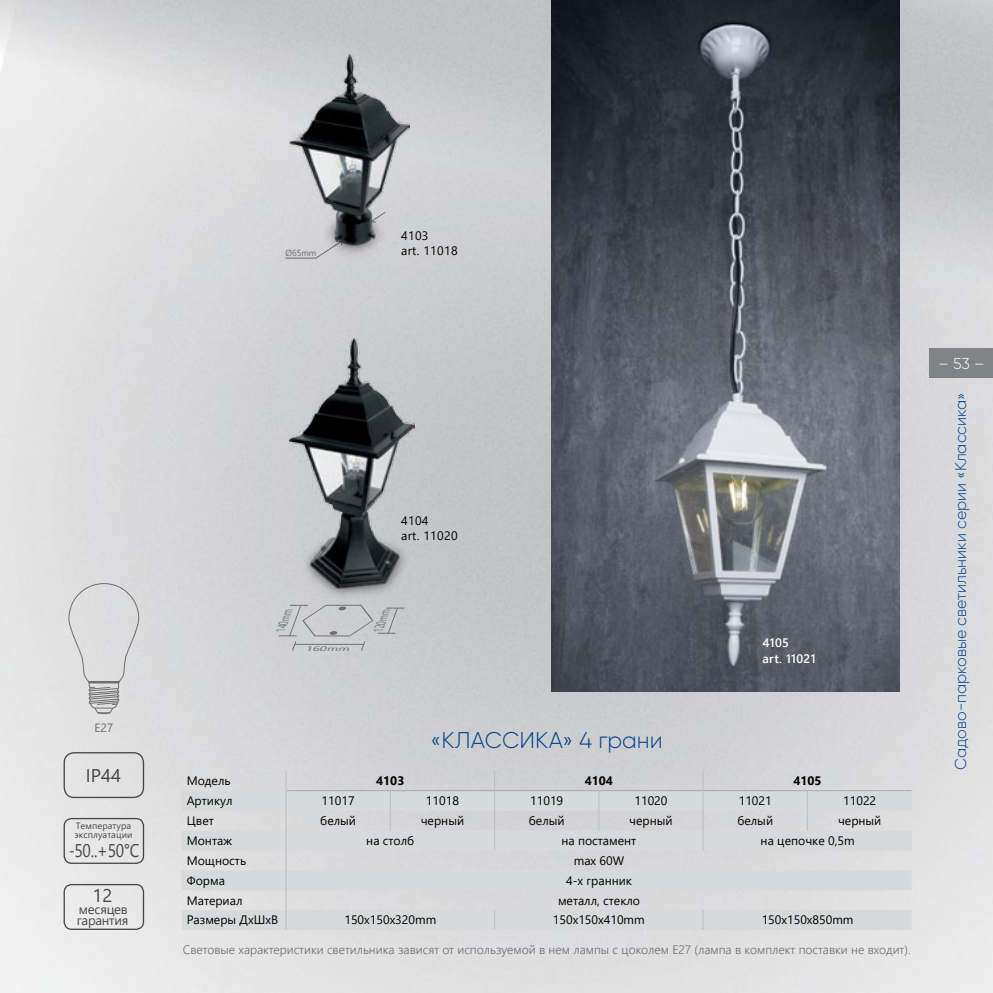
<style>
.page{position:relative;width:993px;height:993px;background:#fff}
.page>*{position:absolute;margin:0;border:0;box-sizing:border-box;transform-origin:0 0}
.t1{font:300 22.75px "Gilroy";color:#034694}
.t2{font:18.38px "Segoe UI";color:#000;scale:.84 1}
.t3{font:18.38px "Segoe UI";color:#000}
.t4{font:300 15.75px "Gilroy";color:#034694}
.t5{font:300 15.75px "Gilroy";color:#fff}
.t6{font:13.12px/11.9px "Segoe UI";letter-spacing:-.02em;color:#000}
.t7{font:12.25px "Segoe UI";color:#000}
.t8{font:300 12.25px "Segoe UI";color:#6d6e71}
.t9{font:12.25px/15.8px "Segoe UI";letter-spacing:.025em;color:#000}
.t10{font:600 12.25px/15.8px "Segoe UI";letter-spacing:.025em;color:#fff}
.t11{font:700 12.25px "Segoe UI";color:#000}
.t12{font:italic 12.25px "Segoe UI";color:#6d6e71;scale:.57 1}
.t13{font:12.08px "Segoe UI";color:#6d6e71}
.t14{font:9.1px/9.1px "Segoe UI";letter-spacing:.01em;color:#000}
.t15{font:8.75px "Segoe UI";color:#6d6e71}
.t16{font:italic 6.65px "Segoe UI";color:#6d6e71;scale:1.98 1}
</style>
<div class="page">
<img style="left:1px;top:0;width:991px;height:992px">
<div style="left:929px;top:347px;width:63px;height:30px;background:#818386"></div>
<svg style="left:284px;top:211px;width:6px;height:48px"></svg>
<div style="left:182px;top:790px;width:729px;height:139px;background:#d7d9da"></div>
<hr style="left:286px;top:790px;width:104px;height:1px;background:#a7a9ac">
<hr style="left:390px;top:790px;width:104px;height:1px;background:#a7a9ac">
<hr style="left:495px;top:790px;width:103px;height:1px;background:#a7a9ac">
<hr style="left:598px;top:790px;width:104px;height:1px;background:#a7a9ac">
<hr style="left:703px;top:790px;width:104px;height:1px;background:#a7a9ac">
<hr style="left:807px;top:790px;width:104px;height:1px;background:#a7a9ac">
<svg style="left:390px;top:790px;width:1px;height:40px"></svg>
<svg style="left:598px;top:791px;width:1px;height:39px"></svg>
<svg style="left:806px;top:791px;width:1px;height:39px"></svg>
<svg style="left:494px;top:770px;width:1px;height:80px"></svg>
<svg style="left:702px;top:770px;width:1px;height:80px"></svg>
<svg style="left:285px;top:770px;width:1px;height:159px"></svg>
<svg style="left:494px;top:909px;width:1px;height:20px"></svg>
<svg style="left:702px;top:909px;width:1px;height:20px"></svg>
<div style="left:64px;top:883px;width:80px;height:46px;border:1px solid #000;border-radius:7px"></div>
<div style="left:64px;top:817px;width:80px;height:46px;border:1px solid #000;border-radius:7px"></div>
<div style="left:64px;top:751px;width:80px;height:46px;border:1px solid #000;border-radius:10px"></div>
<svg style="left:69px;top:583px;width:70px;height:131px"></svg>
<img style="left:289px;top:338px;width:125px;height:264px">
<img style="left:290px;top:54px;width:119px;height:206px">
<img style="left:551px;top:0;width:347px;height:691px">
<svg style="left:279px;top:604px;width:125px;height:46px"></svg>
<hr style="left:294px;top:643px;width:69px;height:1px;background:#6d6e71">
<p class="t13" style="left:94px;top:716px;width:21px">E27</p>
<h2 class="t3" style="left:86px;top:757px;width:36px">IP44</h2>
<p class="t14" style="left:74px;top:820px;width:59px">Температура эксплуатации</p>
<h2 class="t2" style="left:68px;top:833px;width:86px">-50..+50°C</h2>
<h2 class="t3" style="left:93px;top:877px;width:21px">12</h2>
<p class="t6" style="left:77px;top:901px;width:53px">месяцев гарантия</p>
<p class="t15" style="left:285px;top:244px;width:32px">Ø65mm</p>
<p class="t9" style="left:401px;top:226px;width:58px">4103<br>art. 11018</p>
<p class="t9" style="left:401px;top:511px;width:58px">4104<br>art. 11020</p>
<p class="t12" style="left:270px;top:626px;width:43px;rotate:-70deg">140mm</p>
<p class="t12" style="left:367px;top:626px;width:43px;rotate:-70deg">120mm</p>
<p class="t16" style="left:305px;top:642px;width:26px">160mm</p>
<h1 class="t1" style="left:430px;top:726px;width:41px">«Классика</h1>
<h1 class="t1" style="left:562px;top:726px;width:102px">» 4 грани</h1>
<p class="t10" style="left:762px;top:633px;width:55px">4105<br>art. 11021</p>
<p class="t7" style="left:187px;top:769px;width:45px">Модель</p>
<p class="t11" style="left:376px;top:769px;width:30px">4103</p>
<p class="t11" style="left:584px;top:769px;width:30px">4104</p>
<p class="t11" style="left:793px;top:769px;width:30px">4105</p>
<p class="t7" style="left:187px;top:789px;width:47px">Артикул</p>
<p class="t7" style="left:321px;top:789px;width:35px">11017</p>
<p class="t7" style="left:426px;top:789px;width:35px">11018</p>
<p class="t7" style="left:530px;top:789px;width:35px">11019</p>
<p class="t7" style="left:634px;top:789px;width:35px">11020</p>
<p class="t7" style="left:738px;top:789px;width:35px">11021</p>
<p class="t7" style="left:842px;top:789px;width:35px">11022</p>
<p class="t7" style="left:187px;top:809px;width:29px">Цвет</p>
<p class="t7" style="left:320px;top:809px;width:37px">белый</p>
<p class="t7" style="left:420px;top:809px;width:45px">черный</p>
<p class="t7" style="left:528px;top:809px;width:37px">белый</p>
<p class="t7" style="left:629px;top:809px;width:45px">черный</p>
<p class="t7" style="left:737px;top:809px;width:37px">белый</p>
<p class="t7" style="left:837px;top:809px;width:45px">черный</p>
<p class="t7" style="left:187px;top:828px;width:47px">Монтаж</p>
<p class="t7" style="left:366px;top:828px;width:50px">на столб</p>
<p class="t7" style="left:561px;top:828px;width:76px">на постамент</p>
<p class="t7" style="left:760px;top:828px;width:95px">на цепочке 0,5m</p>
<p class="t7" style="left:187px;top:848px;width:61px">Мощность</p>
<p class="t7" style="left:573px;top:848px;width:52px">max 60W</p>
<p class="t7" style="left:187px;top:868px;width:40px">Форма</p>
<p class="t7" style="left:566px;top:868px;width:67px">4-х гранник</p>
<p class="t7" style="left:187px;top:888px;width:57px">Материал</p>
<p class="t7" style="left:558px;top:888px;width:84px">металл, стекло</p>
<p class="t7" style="left:187px;top:908px;width:93px">Размеры ДхШхВ</p>
<p class="t7" style="left:344px;top:908px;width:93px">150x150x320mm</p>
<p class="t7" style="left:552px;top:908px;width:93px">150x150x410mm</p>
<p class="t7" style="left:761px;top:908px;width:93px">150x150x850mm</p>
<p class="t8" style="left:183px;top:937px;width:729px">Световые характеристики светильника зависят от используемой в нем лампы с цоколем E27 (лампа в комплект поставки не входит).</p>
<p class="t5" style="left:937px;top:354px;width:48px">– 53 –</p>
<p class="t4" style="left:950px;top:769px;width:378px;rotate:-90deg">Садово-парковые светильники серии «Классика»</p>
</div>
